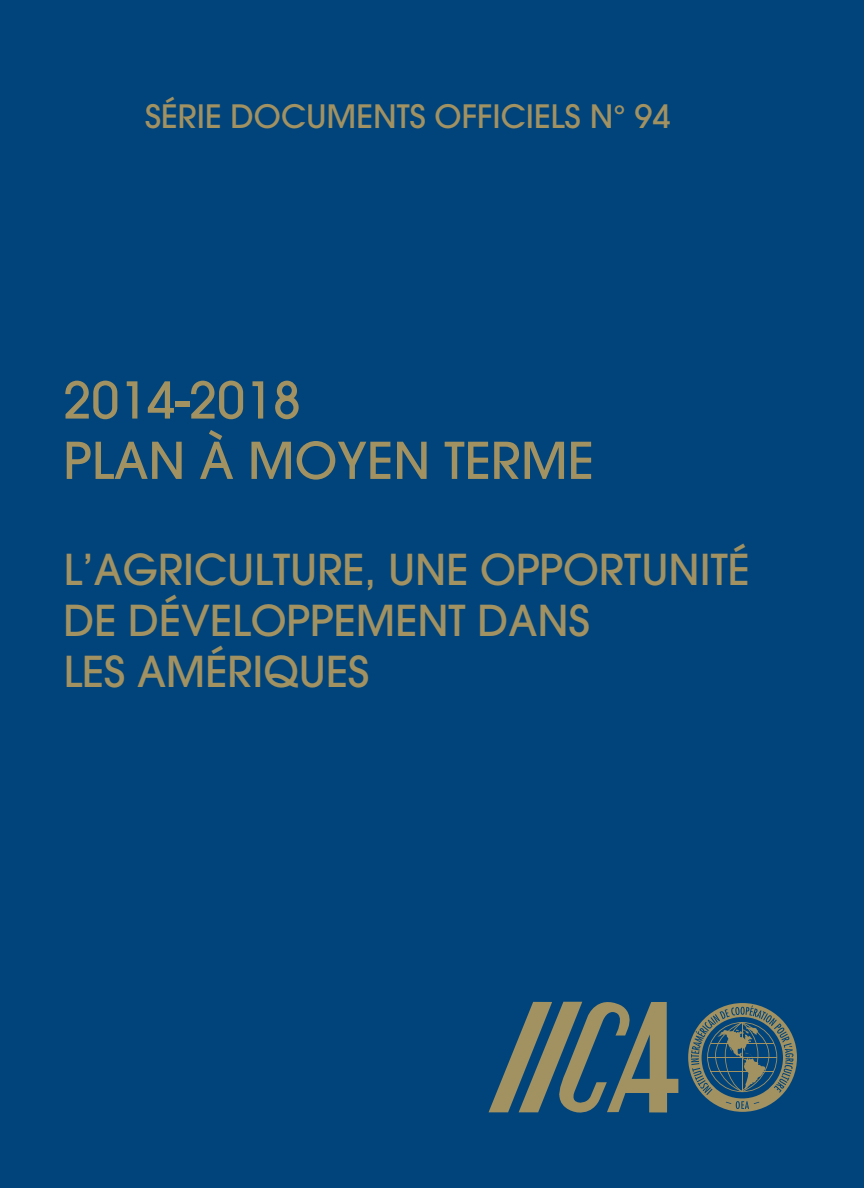
<style>
.page{position:relative;width:864px;height:1188px;background:#00447b}
.page>*{position:absolute;margin:0;border:0;box-sizing:border-box;transform-origin:0 0}
.t1{font:500 50.4px/60.4px "Avant Garde";color:#a29161}
.t2{font:500 42.4px/50.8px "Avant Garde";color:#a29161}
.t3{font:500 32px "Avant Garde";color:#a29161}
</style>
<div class="page">
<svg style="left:489px;top:1001px;width:189px;height:112px"></svg>
<svg style="left:688px;top:1003px;width:109px;height:109px"></svg>
<p class="t3" style="left:145px;top:97px;width:527px">SÉRIE DOCUMENTS OFFICIELS N° 94</p>
<p class="t1" style="left:63px;top:370px;width:532px">2014-2018<br>PLAN À MOYEN TERME</p>
<p class="t2" style="left:63px;top:544px;width:688px">L’AGRICULTURE, UNE OPPORTUNITÉ<br>DE DÉVELOPPEMENT DANS<br>LES AMÉRIQUES</p>
</div>
